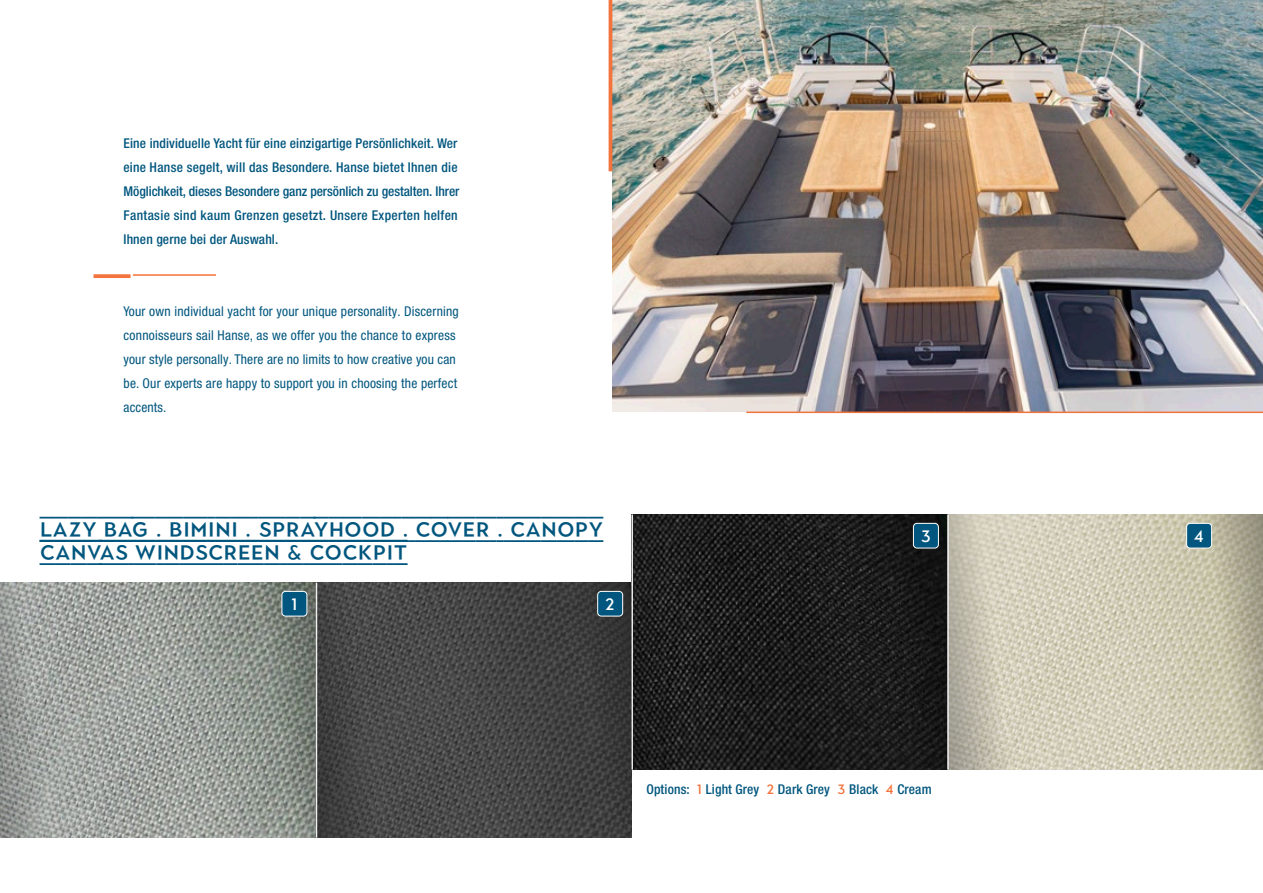
<style>
.page{position:relative;width:1263px;height:893px;background:#fff}
.page>*{position:absolute;margin:0;border:0;box-sizing:border-box;transform-origin:0 0}
.t1{font:36px "Town 70 Accent Regular 2";color:#00567e}
.Fliesstext{font:500 16.5px "Town 80 Text";color:#fff}
.Fliesstext-2{font:500 condensed 13.5px/24px "Helvetica Neue LT Pro";letter-spacing:.01em;color:#00567e}
.Fliesstext-3{font:condensed 13.5px/24px "Helvetica Neue LT Pro";letter-spacing:.015em;color:#00567e}
.s1{font-family:"Town 80 Text";font-stretch:normal;color:#f3733d}
</style>
<div class="page">
<img style="left:612px;top:0;width:651px;height:412px">
<hr style="left:746px;top:412px;width:517px;height:1px;background:#f3733d">
<hr style="left:609px;top:0;width:3px;height:171px;background:#f3733d">
<svg style="left:94px;top:274px;width:37px;height:4px"></svg>
<hr style="left:133px;top:274px;width:83px;height:2px;background:#f3733d">
<img style="left:92px;top:583px;width:456px;height:255px">
<img style="left:736px;top:514px;width:443px;height:256px">
<svg style="left:0;top:583px;width:92px;height:255px;background:#9fa29f"></svg>
<svg style="left:232px;top:583px;width:84px;height:255px;background:#878d86"></svg>
<svg style="left:317px;top:583px;width:104px;height:255px;background:#484848"></svg>
<svg style="left:548px;top:583px;width:83px;height:255px;background:#3c3c3c"></svg>
<svg style="left:633px;top:514px;width:103px;height:256px;background:#202020"></svg>
<svg style="left:864px;top:514px;width:83px;height:256px;background:#191919"></svg>
<svg style="left:949px;top:514px;width:103px;height:256px;background:#cbc7b5"></svg>
<svg style="left:1179px;top:514px;width:84px;height:256px;background:#c0bca5"></svg>
<hr style="left:947px;top:514px;width:2px;height:256px;background:#fff">
<hr style="left:316px;top:583px;width:1px;height:255px;background:#fff">
<div style="left:282px;top:591px;width:25px;height:25px;background:#00567e;border-radius:4px"></div>
<div style="left:282px;top:591px;width:25px;height:25px;border:1px solid #fff;border-radius:4px"></div>
<div style="left:598px;top:591px;width:25px;height:25px;background:#00567e;border-radius:4px"></div>
<div style="left:597px;top:591px;width:26px;height:25px;border:1px solid #fff;border-radius:4px"></div>
<div style="left:913px;top:523px;width:25px;height:25px;background:#00567e;border-radius:4px"></div>
<div style="left:913px;top:523px;width:26px;height:25px;border:1px solid #fff;border-radius:4px"></div>
<div style="left:1186px;top:523px;width:25px;height:25px;background:#00567e;border-radius:4px"></div>
<div style="left:1186px;top:523px;width:26px;height:25px;border:1px solid #fff;border-radius:4px"></div>
<p class="Fliesstext-2" style="left:124px;top:131px;width:337px">Eine individuelle Yacht für eine einzigartige Persönlichkeit. Wer eine Hanse segelt, will das Besondere. Hanse bietet Ihnen die Möglichkeit, dieses Besondere ganz persönlich zu gestalten. Ihrer Fantasie sind kaum Grenzen gesetzt. Unsere Experten helfen Ihnen gerne bei der Auswahl.</p>
<p class="Fliesstext-3" style="left:124px;top:299px;width:337px">Your own individual yacht for your unique personality. Discerning connoisseurs sail Hanse, as we offer you the chance to express your style personally. There are no limits to how creative you can be. Our experts are happy to support you in choosing the perfect accents.</p>
<p class="t1" style="left:40px;top:508px;width:565px">LAZY BAG . BIMINI . SPRAYHOOD . COVER . CANOPY</p>
<p class="t1" style="left:40px;top:531px;width:369px">CANVAS WINDSCREEN &amp; COCKPIT</p>
<p class="Fliesstext" style="left:291px;top:594px;width:8px">1</p>
<p class="Fliesstext" style="left:606px;top:594px;width:10px">2</p>
<p class="Fliesstext" style="left:921px;top:525px;width:11px">3</p>
<p class="Fliesstext" style="left:1194px;top:525px;width:11px">4</p>
<p class="Fliesstext-2" style="left:646px;top:777px;width:287px">Options: <span class="s1">1</span> Light Grey <span class="s1">2</span> Dark Grey <span class="s1">3</span> Black <span class="s1">4</span> Cream</p>
</div>
